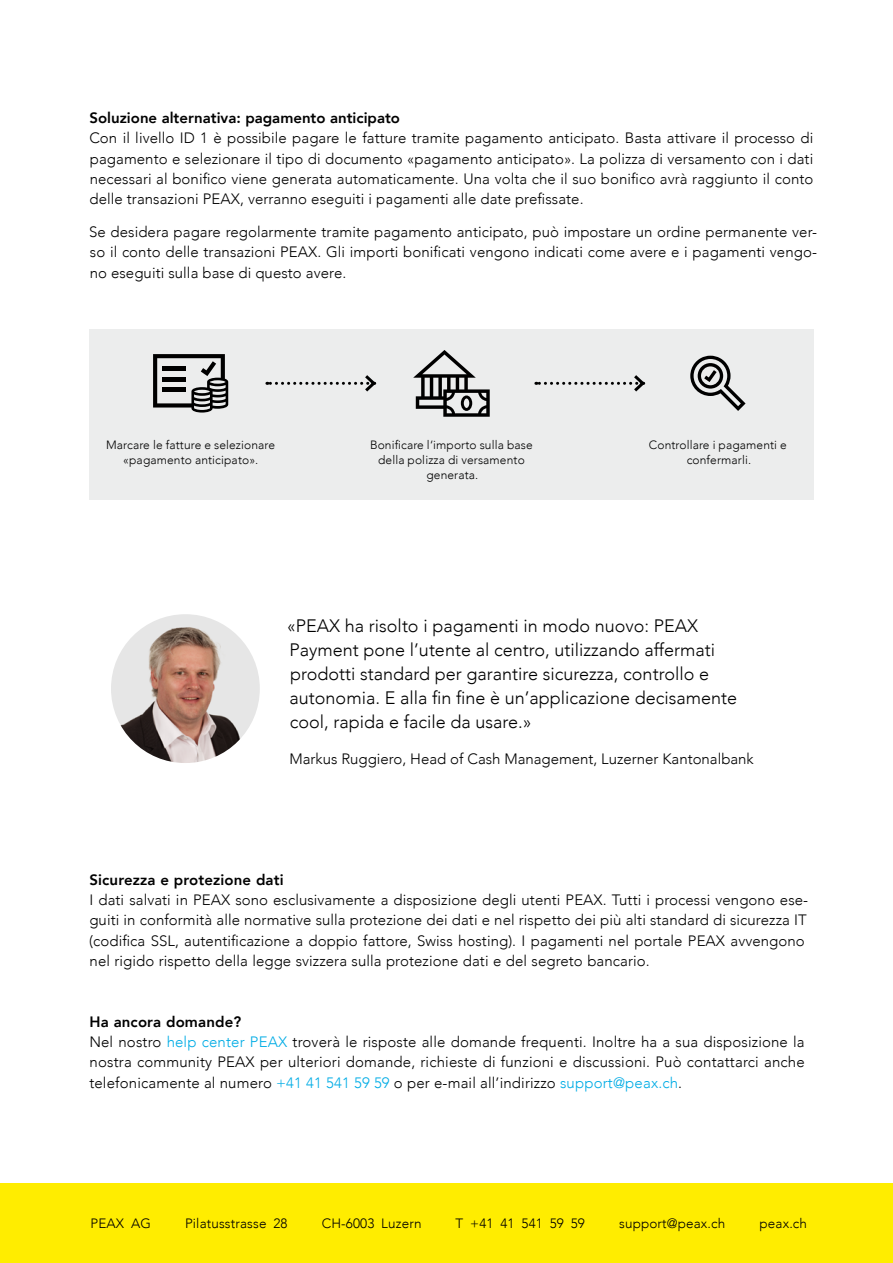
<style>
.page{position:relative;width:893px;height:1263px;background:#fff}
.page>*{position:absolute;margin:0;border:0;box-sizing:border-box;transform-origin:0 0}
.t1{font:300 18px/24px "Avenir";color:#000}
.t2{font:300 15px/20.2px "Avenir";letter-spacing:.005em;color:#000;text-align:justify}
.t3{font:800 15px "Avenir";color:#000}
.t4{font:300 13.5px "Avenir";letter-spacing:.01em;color:#000}
.t5{font:300 12px/15px "Avenir";letter-spacing:.01em;color:#000;text-align:center}
.s1{font-weight:800}
.s2{color:#00ace5}
</style>
<div class="page">
<div style="left:89px;top:329px;width:725px;height:170px;background:#eceded"></div>
<div style="left:0;top:1183px;width:893px;height:80px;background:#ffed00"></div>
<svg style="left:413px;top:350px;width:77px;height:67px"></svg>
<svg style="left:153px;top:354px;width:75px;height:59px"></svg>
<svg style="left:690px;top:356px;width:56px;height:55px"></svg>
<svg style="left:267px;top:375px;width:110px;height:17px"></svg>
<svg style="left:536px;top:375px;width:110px;height:17px"></svg>
<img style="left:111px;top:614px;width:149px;height:149px;border-radius:74px">
<p class="t3" style="left:89px;top:106px;width:312px">Soluzione alternativa: pagamento anticipato</p>
<p class="t2" style="left:89px;top:128px;width:726px">Con il livello ID 1 è possibile pagare le fatture tramite pagamento anticipato. Basta attivare il processo di pagamento e selezionare il tipo di documento «pagamento anticipato». La polizza di versamento con i dati necessari al bonifico viene generata automaticamente. Una volta che il suo bonifico avrà raggiunto il conto delle transazioni PEAX, verranno eseguiti i pagamenti alle date prefissate.</p>
<p class="t2" style="left:89px;top:222px;width:729px">Se desidera pagare regolarmente tramite pagamento anticipato, può impostare un ordine permanente ver&shy;so il conto delle transazioni PEAX. Gli importi bonificati vengono indicati come avere e i pagamenti vengo&shy;no eseguiti sulla base di questo avere.</p>
<p class="t5" style="left:106px;top:437px;width:171px">Marcare le fatture e selezionare «pagamento anticipato».</p>
<p class="t5" style="left:370px;top:437px;width:164px">Bonificare l‘importo sulla base della polizza di versamento generata.</p>
<p class="t5" style="left:649px;top:437px;width:140px">Controllare i pagamenti e confermarli.</p>
<p class="t1" style="left:287px;top:614px;width:451px">«PEAX ha risolto i pagamenti in modo nuovo: PEAX Payment pone l’utente al centro, utilizzando affermati prodotti standard per garantire sicurezza, controllo e autonomia. E alla fin fine è un’applicazione decisamente cool, rapida e facile da usare.»</p>
<p class="t2" style="left:289px;top:748px;width:466px">Markus Ruggiero, Head of Cash Management, Luzerner Kantonalbank</p>
<p class="t3" style="left:89px;top:868px;width:196px">Sicurezza e protezione dati</p>
<p class="t2" style="left:89px;top:890px;width:720px;text-align:left">I dati salvati in PEAX sono esclusivamente a disposizione degli utenti PEAX. Tutti i processi vengono ese&shy;guiti in conformità alle normative sulla protezione dei dati e nel rispetto dei più alti standard di sicurezza IT (codifica SSL, autentificazione a doppio fattore, Swiss hosting). I pagamenti nel portale PEAX avvengono nel rigido rispetto della legge svizzera sulla protezione dati e del segreto bancario.</p>
<p class="t2" style="left:89px;top:1011px;width:717px;text-align:left"><span class="s1">Ha ancora domande?<br></span>Nel nostro <span class="s2">help center PEAX</span> troverà le risposte alle domande frequenti. Inoltre ha a sua disposizione la nostra community PEAX per ulteriori domande, richieste di funzioni e discussioni. Può contattarci anche telefonicamente al numero <span class="s2">+41 41 541 59 59</span> o per e-mail all’indirizzo <span class="s2">support@peax.ch</span>.</p>
<p class="t4" style="left:90px;top:1215px;width:62px">PEAX AG</p>
<p class="t4" style="left:185px;top:1215px;width:104px">Pilatusstrasse 28</p>
<p class="t4" style="left:322px;top:1215px;width:101px">CH-6003 Luzern</p>
<p class="t4" style="left:456px;top:1215px;width:131px">T +41 41 541 59 59</p>
<p class="t4" style="left:619px;top:1215px;width:108px">support@peax.ch</p>
<p class="t4" style="left:759px;top:1215px;width:49px">peax.ch</p>
</div>
